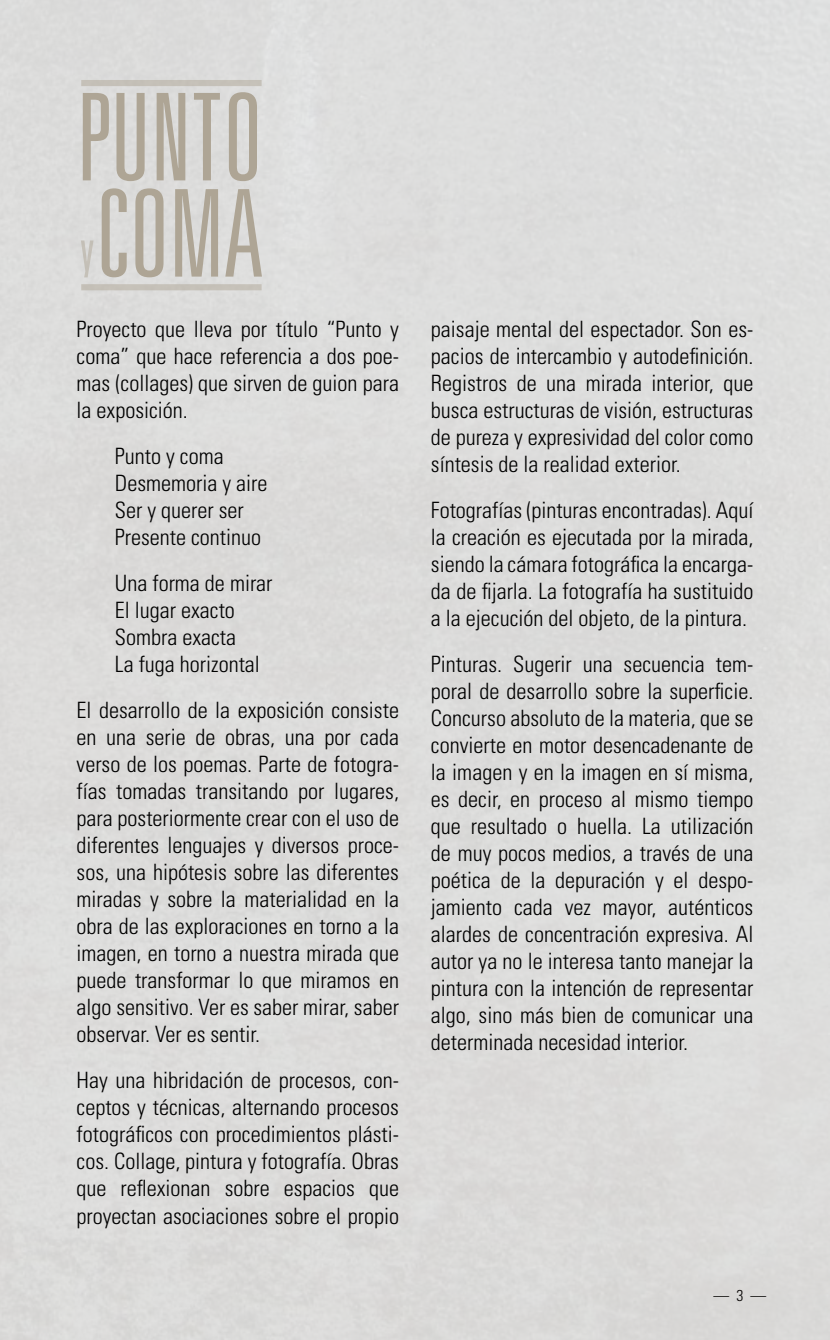
<style>
.page{position:relative;width:830px;height:1340px;background:#fff}
.page>*{position:absolute;margin:0;border:0;box-sizing:border-box;transform-origin:0 0}
.t1{font:300 ultra-condensed 121.05px/96.1px "Univers";color:#aea595}
.t2{font:300 condensed 22.5px/27px "Univers";color:#000;text-align:justify}
.t3{font:300 condensed 15.75px "Univers";color:#000}
.s1{font-size:56.48px}
</style>
<div class="page">
<div style="left:81px;top:80px;width:180px;height:6px;background:#c5c0b8"></div>
<div style="left:81px;top:284px;width:180px;height:6px;background:#c5c1b8"></div>
<h1 class="t1" style="left:77px;top:87px;width:188px">PUNTO <span class="s1">y</span> COMA</h1>
<p class="t2" style="left:77px;top:315px;width:324px">Proyecto que lleva por título “Punto y coma” que hace referencia a dos poe&shy;mas (collages) que sirven de guion para la exposición.</p>
<p class="t2" style="left:115px;top:442px;width:154px;text-align:left">Punto y coma<br>Desmemoria y aire<br>Ser y querer ser<br>Presente continuo</p>
<p class="t2" style="left:115px;top:569px;width:159px;text-align:left">Una forma de mirar<br>El lugar exacto<br>Sombra exacta<br>La fuga horizontal</p>
<p class="t2" style="left:77px;top:696px;width:324px">El desarrollo de la exposición consiste en una serie de obras, una por cada verso de los poemas. Parte de fotogra&shy;fías tomadas transitando por lugares, para posteriormente crear con el uso de diferentes lenguajes y diversos proce&shy;sos, una hipótesis sobre las diferentes miradas y sobre la materialidad en la obra de las exploraciones en torno a la imagen, en torno a nuestra mirada que puede transformar lo que miramos en algo sensitivo. Ver es saber mirar, saber observar. Ver es sentir.</p>
<p class="t2" style="left:77px;top:1066px;width:324px">Hay una hibridación de procesos, con&shy;ceptos y técnicas, alternando procesos fotográficos con procedimientos plásti&shy;cos. Collage, pintura y fotografía. Obras que reflexionan sobre espacios que proyectan asociaciones sobre el propio</p>
<p class="t2" style="left:431px;top:315px;width:324px">paisaje mental del espectador. Son es&shy;pacios de intercambio y autodefinición.<br>Registros de una mirada interior, que busca estructuras de visión, estructuras de pureza y expresividad del color como síntesis de la realidad exterior.</p>
<p class="t2" style="left:431px;top:496px;width:324px">Fotografías (pinturas encontradas). Aquí la creación es ejecutada por la mirada, siendo la cámara fotográfica la encarga&shy;da de fijarla. La fotografía ha sustituido a la ejecución del objeto, de la pintura.</p>
<p class="t2" style="left:431px;top:650px;width:324px">Pinturas. Sugerir una secuencia tem&shy;poral de desarrollo sobre la superficie.<br>Concurso absoluto de la materia, que se convierte en motor desencadenante de la imagen y en la imagen en sí misma, es decir, en proceso al mismo tiempo que resultado o huella. La utilización de muy pocos medios, a través de una poética de la depuración y el despo&shy;jamiento cada vez mayor, auténticos alardes de concentración expresiva. Al autor ya no le interesa tanto manejar la pintura con la intención de representar algo, sino más bien de comunicar una determinada necesidad interior.</p>
<p class="t3" style="left:713px;top:1285px;width:54px">— 3 —</p>
</div>
